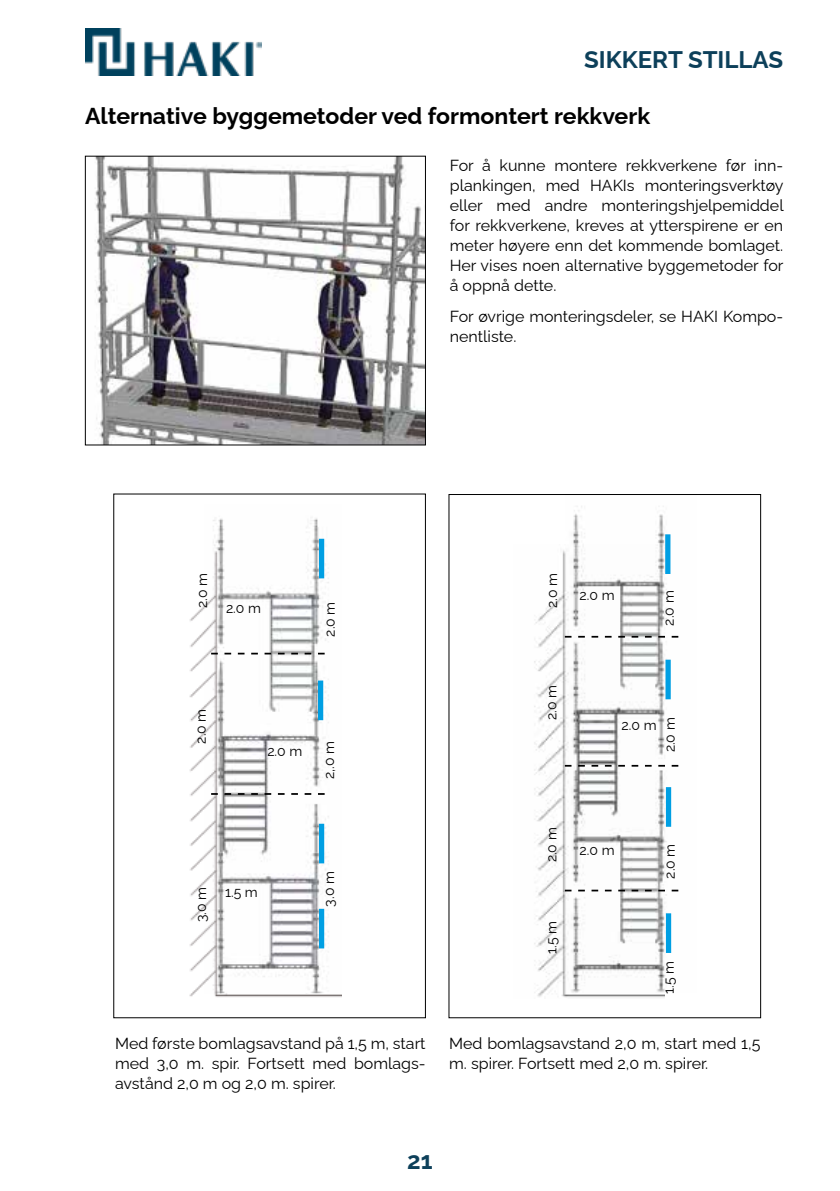
<style>
.page{position:relative;width:840px;height:1191px;background:#fff}
.page>*{position:absolute;margin:0;border:0;box-sizing:border-box;transform-origin:0 0}
.t1{font:700 24px "Raleway";color:#0d405a}
.t2{font:700 23px "Raleway";color:#000}
.t3{font:16px/20px "Raleway";color:#000;text-align:justify}
.t4{font:14px "Raleway";color:#000}
</style>
<div class="page">
<img style="left:189px;top:606px;width:152px;height:391px">
<img style="left:534px;top:550px;width:130px;height:448px">
<img style="left:85px;top:28px;width:176px;height:48px">
<img style="left:204px;top:518px;width:137px;height:475px">
<img style="left:565px;top:506px;width:114px;height:486px">
<div style="left:318px;top:680px;width:5px;height:40px;background:#009fe3"></div>
<div style="left:319px;top:823px;width:5px;height:40px;background:#009fe3"></div>
<div style="left:665px;top:659px;width:5px;height:40px;background:#009fe3"></div>
<div style="left:319px;top:539px;width:5px;height:39px;background:#009fe3"></div>
<svg style="left:664px;top:534px;width:6px;height:40px"></svg>
<div style="left:665px;top:787px;width:5px;height:39px;background:#009fe3"></div>
<svg style="left:211px;top:652px;width:113px;height:2px"></svg>
<svg style="left:211px;top:793px;width:113px;height:2px"></svg>
<svg style="left:564px;top:765px;width:114px;height:1px"></svg>
<svg style="left:564px;top:636px;width:114px;height:1px"></svg>
<svg style="left:564px;top:889px;width:114px;height:2px"></svg>
<div style="left:319px;top:908px;width:5px;height:40px;background:#009fe3"></div>
<div style="left:665px;top:913px;width:5px;height:40px;background:#009fe3"></div>
<img style="left:95px;top:158px;width:328px;height:285px">
<h1 class="t1" style="left:583px;top:40px;width:200px">SIKKERT STILLAS</h1>
<h2 class="t2" style="left:85px;top:97px;width:566px">Alternative byggemetoder ved formontert rekkverk</h2>
<p class="t4" style="left:191px;top:608px;width:36px;rotate:-90deg">2.0 m</p>
<p class="t4" style="left:226px;top:597px;width:36px">2.0 m</p>
<p class="t4" style="left:318px;top:636px;width:36px;rotate:-90deg">2.0 m</p>
<p class="t4" style="left:190px;top:743px;width:36px;rotate:-90deg">2.0 m</p>
<p class="t4" style="left:267px;top:739px;width:36px">2.0 m</p>
<p class="t4" style="left:318px;top:779px;width:40px;rotate:-90deg">2,.0 m</p>
<p class="t4" style="left:190px;top:922px;width:37px;rotate:-90deg">3.0 m</p>
<p class="t4" style="left:225px;top:881px;width:34px">1.5 m</p>
<p class="t4" style="left:318px;top:906px;width:37px;rotate:-90deg">3.0 m</p>
<p class="t3" style="left:449px;top:154px;width:335px">For å kunne montere rekkverkene før inn&shy;plankingen, med HAKIs monteringsverktøy eller med andre monteringshjelpemiddel for rekkverkene, kreves at ytterspirene er en meter høyere enn det kommende bomlaget.<br>Her vises noen alternative byggemetoder for å oppnå dette.</p>
<p class="t3" style="left:449px;top:305px;width:335px">For øvrige monteringsdeler, se HAKI Kompo&shy;nentliste.</p>
<p class="t4" style="left:540px;top:608px;width:36px;rotate:-90deg">2.0 m</p>
<p class="t4" style="left:579px;top:584px;width:36px">2.0 m</p>
<p class="t4" style="left:657px;top:625px;width:36px;rotate:-90deg">2.0 m</p>
<p class="t4" style="left:540px;top:720px;width:36px;rotate:-90deg">2.0 m</p>
<p class="t4" style="left:621px;top:713px;width:36px">2.0 m</p>
<p class="t4" style="left:658px;top:752px;width:36px;rotate:-90deg">2.0 m</p>
<p class="t4" style="left:540px;top:862px;width:36px;rotate:-90deg">2.0 m</p>
<p class="t4" style="left:540px;top:953px;width:34px;rotate:-90deg">1.5 m</p>
<p class="t4" style="left:579px;top:838px;width:36px">2.0 m</p>
<p class="t4" style="left:658px;top:878px;width:36px;rotate:-90deg">2.0 m</p>
<p class="t4" style="left:657px;top:994px;width:34px;rotate:-90deg">1.5 m</p>
<p class="t3" style="left:115px;top:1031px;width:312px">Med første bomlagsavstand på 1,5 m, start med 3,0 m. spir. Fortsett med bomlags&shy;avstånd 2,0 m og 2,0 m. spirer.</p>
<p class="t3" style="left:449px;top:1031px;width:312px">Med bomlagsavstand 2,0 m, start med 1,5 m. spirer. Fortsett med 2,0 m. spirer.</p>
<h1 class="t1" style="left:407px;top:1141px;width:27px">21</h1>
</div>
